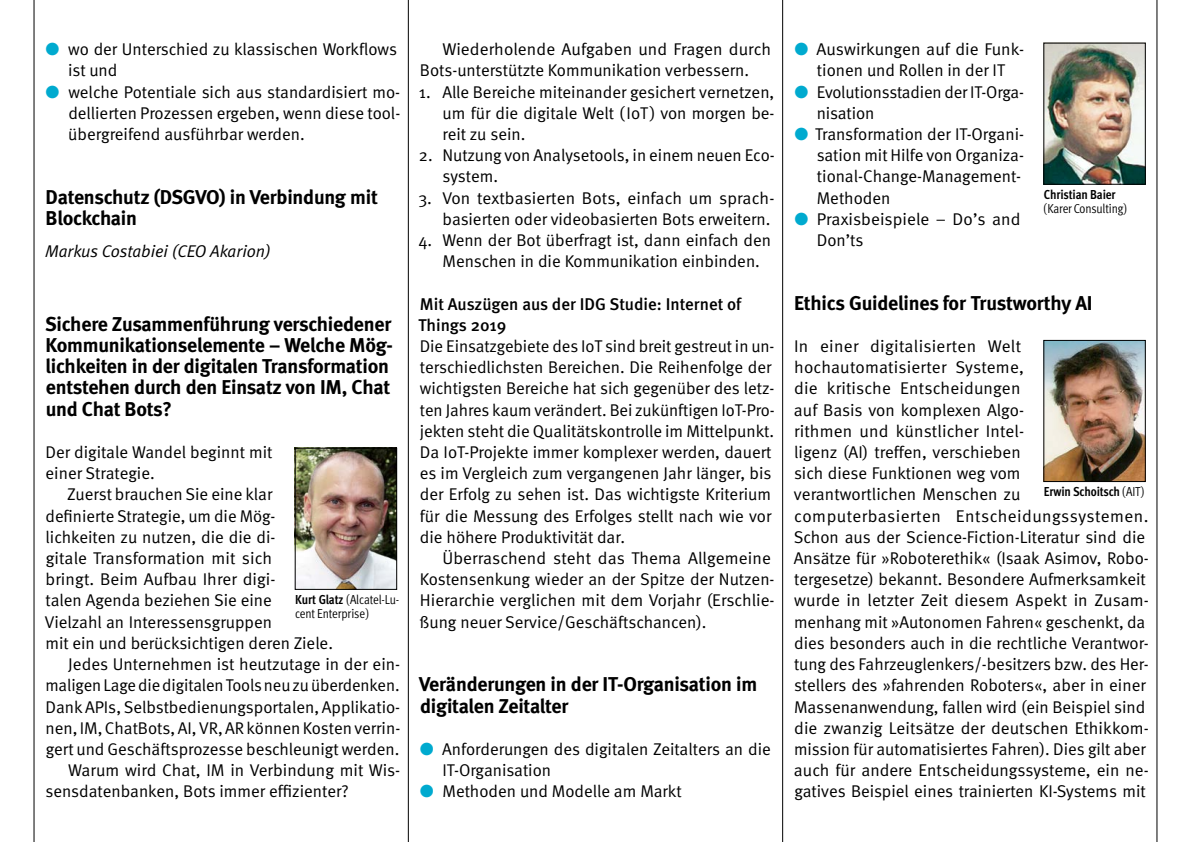
<style>
.page{position:relative;width:1191px;height:842px;background:#fff}
.page>*{position:absolute;margin:0;border:0;box-sizing:border-box;transform-origin:0 0}
.t1{font:700 20px/21.2px "Meta";letter-spacing:-.01em;color:#000}
.t2{font:17px/21.2px "Meta Normal";color:#000}
.t3{font:500 17px/21.2px "Meta";color:#000}
.t4{font:italic 17px "Meta Normal";color:#000}
.t5{font:13px/14px "Meta Cond Normal";letter-spacing:-.01em;color:#000}
.t6{font:700 13px "Meta Cond";letter-spacing:-.01em;color:#000}
.s1{font-family:"Meta Bold Expert";color:#00aacf}
.s2{font-family:"Meta Cond";font-weight:700}
.s3{font-family:"Meta Cond Normal";font-weight:400}
</style>
<div class="page">
<hr style="left:34px;top:0;width:1px;height:842px;background:#000">
<hr style="left:408px;top:0;width:1px;height:842px;background:#000">
<hr style="left:782px;top:0;width:1px;height:842px;background:#000">
<hr style="left:1156px;top:0;width:1px;height:842px;background:#000">
<img style="left:297px;top:450px;width:98px;height:138px">
<div style="left:295px;top:448px;width:102px;height:142px;border:1px solid #000"></div>
<img style="left:1045px;top:45px;width:98px;height:138px">
<div style="left:1043px;top:43px;width:102px;height:142px;border:1px solid #000"></div>
<img style="left:1045px;top:342px;width:98px;height:138px">
<div style="left:1043px;top:340px;width:102px;height:142px;border:1px solid #000"></div>
<p class="t2" style="left:46px;top:39px;width:353px"><span class="s1">X</span> wo der Unterschied zu klassischen Workflows</p>
<p class="t2" style="left:68px;top:60px;width:51px">ist und</p>
<p class="t2" style="left:46px;top:81px;width:356px"><span class="s1">X</span> welche Potentiale sich aus standardisiert mo-</p>
<p class="t2" style="left:68px;top:102px;width:333px">dellierten Prozessen ergeben, wenn diese tool-</p>
<p class="t2" style="left:68px;top:123px;width:238px">übergreifend ausführbar werden.</p>
<p class="t1" style="left:46px;top:186px;width:334px">Datenschutz (DSGVO) in Verbindung mit<br>Blockchain</p>
<p class="t4" style="left:45px;top:241px;width:227px">Markus Costabiei (CEO Akarion)</p>
<p class="t1" style="left:45px;top:313px;width:349px">Sichere Zusammenführung verschiedener Kommunikationselemente – Welche Mög&shy;lichkeiten in der digitalen Transformation entstehen durch den Einsatz von IM, Chat und Chat Bots?</p>
<p class="t2" style="left:45px;top:441px;width:228px">Der digitale Wandel beginnt mit einer Strategie.</p>
<p class="t2" style="left:67px;top:484px;width:207px">Zuerst brauchen Sie eine klar</p>
<p class="t2" style="left:46px;top:505px;width:231px">definierte Strategie, um die Mög-</p>
<p class="t2" style="left:46px;top:526px;width:231px">lichkeiten zu nutzen, die die di-</p>
<p class="t2" style="left:46px;top:547px;width:228px">gitale Transformation mit sich</p>
<p class="t2" style="left:46px;top:569px;width:231px">bringt. Beim Aufbau Ihrer digi-</p>
<p class="t2" style="left:46px;top:590px;width:228px">talen Agenda beziehen Sie eine</p>
<p class="t2" style="left:45px;top:611px;width:229px">Vielzahl an Interessensgruppen</p>
<p class="t2" style="left:45px;top:632px;width:289px">mit ein und berücksichtigen deren Ziele.</p>
<p class="t2" style="left:68px;top:653px;width:332px">Jedes Unternehmen ist heutzutage in der ein-</p>
<p class="t2" style="left:45px;top:675px;width:356px">maligen Lage die digitalen Tools neu zu überdenken.</p>
<p class="t2" style="left:45px;top:696px;width:354px">Dank APIs, Selbstbedienungsportalen, Applikatio-</p>
<p class="t2" style="left:45px;top:717px;width:356px">nen, IM, ChatBots, AI, VR, AR können Kosten verrin-</p>
<p class="t2" style="left:46px;top:738px;width:355px">gert und Geschäftsprozesse beschleunigt werden.</p>
<p class="t2" style="left:68px;top:759px;width:334px">Warum wird Chat, IM in Verbindung mit Wis-</p>
<p class="t2" style="left:45px;top:781px;width:305px">sensdatenbanken, Bots immer effizienter?</p>
<p class="t5" style="left:295px;top:592px;width:105px"><span class="s2">Kurt Glatz</span> (Alcatel-Lu&shy;cent Enterprise)</p>
<p class="t2" style="left:420px;top:39px;width:353px;text-indent:23px">Wiederholende Aufgaben und Fragen durch<br>Bots-unterstützte Kommunikation verbessern.</p>
<p class="t2" style="left:442px;top:81px;width:333px;text-align:justify;text-indent:-24px">1. Alle Bereiche miteinander gesichert vernetzen, um für die digitale Welt ( IoT ) von morgen be&shy;reit zu sein.</p>
<p class="t2" style="left:442px;top:145px;width:334px;text-indent:-23px">2. Nutzung von Analysetools, in einem neuen Eco&shy;system.</p>
<p class="t2" style="left:418px;top:187px;width:357px;text-align:right">3. Von textbasierten Bots, einfach um sprach&shy;basierten oder videobasierten Bots erweitern.</p>
<p class="t2" style="left:442px;top:229px;width:330px;text-indent:-24px">4. Wenn der Bot überfragt ist, dann einfach den<br>Menschen in die Kommunikation einbinden.</p>
<p class="t3" style="left:418px;top:293px;width:324px">Mit Auszügen aus der IDG Studie: Internet of<br>Things 2019</p>
<p class="t2" style="left:420px;top:335px;width:356px">Die Einsatzgebiete des IoT sind breit gestreut in un&shy;terschiedlichsten Bereichen. Die Reihenfolge der wichtigsten Bereiche hat sich gegenüber des letz&shy;ten Jahres kaum verändert. Bei zukünftigen IoT-Pro&shy;jekten steht die Qualitätskontrolle im Mittelpunkt.<br>Da IoT-Projekte immer komplexer werden, dauert es im Vergleich zum vergangenen Jahr länger, bis der Erfolg zu sehen ist. Das wichtigste Kriterium für die Messung des Erfolges stellt nach wie vor die höhere Produktivität dar.</p>
<p class="t2" style="left:420px;top:547px;width:356px;text-indent:23px">Überraschend steht das Thema Allgemeine Kostensenkung wieder an der Spitze der Nutzen-Hierarchie verglichen mit dem Vorjahr (Erschlie&shy;ßung neuer Service/Geschäftschancen).</p>
<p class="t1" style="left:419px;top:673px;width:340px">Veränderungen in der IT-Organisation im digitalen Zeitalter</p>
<p class="t2" style="left:420px;top:738px;width:352px"><span class="s1">X</span> Anforderungen des digitalen Zeitalters an die</p>
<p class="t2" style="left:442px;top:759px;width:110px">IT-Organisation</p>
<p class="t2" style="left:420px;top:781px;width:263px"><span class="s1">X</span> Methoden und Modelle am Markt</p>
<p class="t2" style="left:794px;top:39px;width:231px"><span class="s1">X</span> Auswirkungen auf die Funk-</p>
<p class="t2" style="left:817px;top:60px;width:189px">tionen und Rollen in der IT</p>
<p class="t2" style="left:794px;top:81px;width:229px"><span class="s1">X</span> Evolutionsstadien der IT-Orga-</p>
<p class="t2" style="left:816px;top:102px;width:59px">nisation</p>
<p class="t2" style="left:794px;top:123px;width:231px"><span class="s1">X</span> Transformation der IT-Organi-</p>
<p class="t2" style="left:816px;top:145px;width:209px">sation mit Hilfe von Organiza-</p>
<p class="t2" style="left:817px;top:166px;width:206px">tional-Change-Management-</p>
<p class="t2" style="left:817px;top:187px;width:75px">Methoden</p>
<p class="t2" style="left:794px;top:208px;width:227px"><span class="s1">X</span> Praxisbeispiele – Do’s and</p>
<p class="t2" style="left:817px;top:229px;width:48px">Don’ts</p>
<p class="t6" style="left:1044px;top:187px;width:73px">Christian Baier</p>
<p class="t5" style="left:1043px;top:201px;width:85px">(Karer Consulting)</p>
<p class="t1" style="left:794px;top:292px;width:300px">Ethics Guidelines for Trustworthy AI</p>
<p class="t2" style="left:794px;top:335px;width:357px">In einer digitalisierten Welt hochautomatisierter Systeme,<br>die kritische Entscheidungen<br>auf Basis von komplexen Algo-<br>rithmen und künstlicher Intel-<br>ligenz (AI) treffen, verschieben<br>sich diese Funktionen weg vom<br>verantwortlichen Menschen zu computerbasierten Entscheidungssystemen.<br>Schon aus der Science-Fiction-Literatur sind die Ansätze für »Roboterethik« (Isaak Asimov, Robo&shy;tergesetze) bekannt. Besondere Aufmerksamkeit wurde in letzter Zeit diesem Aspekt in Zusam&shy;menhang mit »Autonomen Fahren« geschenkt, da dies besonders auch in die rechtliche Verantwor&shy;tung des Fahrzeuglenkers/‑besitzers bzw. des Her&shy;stellers des »fahrenden Roboters«, aber in einer Massenanwendung, fallen wird (ein Beispiel sind die zwanzig Leitsätze der deutschen Ethikkom&shy;mission für automatisiertes Fahren). Dies gilt aber auch für andere Entscheidungssysteme, ein ne&shy;gatives Beispiel eines trainierten KI-Systems mit</p>
<p class="t6" style="left:1044px;top:484px;width:102px">Erwin Schoitsch <span class="s3">(AIT)</span></p>
</div>
